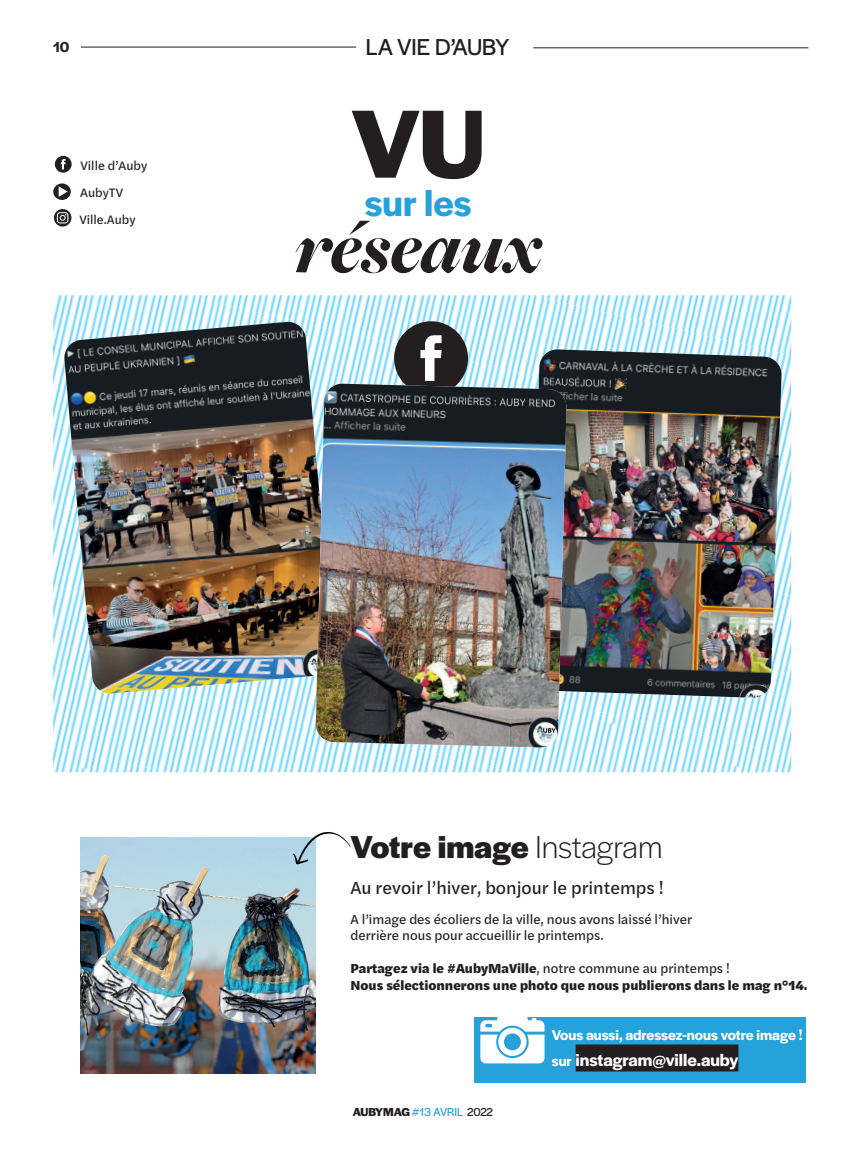
<style>
.page{position:relative;width:851px;height:1149px;background:#fff}
.page>*{position:absolute;margin:0;border:0;box-sizing:border-box;transform-origin:0 0}
.GD_TITRE{font:700 100.65px "Halyard Display";color:#231f20}
.GD_TITRE-2{font:italic 900 75.9px "Freight Big Pro";color:#231f20}
.GD_TITRE-3{font:600 38.7px "Halyard Display";color:#26a2db}
.TITRE_LIGHT{font:700 33px "Halyard Display";color:#231f20}
.t1{font:24px "Halyard Display";letter-spacing:-.005em;color:#231f20}
.TITRE_LIGHT-2{font:18px "Halyard Text";color:#231f20}
.t2{font:600 18px "Halyard Display";color:#fff}
.t3{font:600 15px "Halyard Display";color:#fff}
.t4{font:600 15px "Halyard Display";color:#231f20}
.TEXTE{font:900 13.5px "Halyard Text";color:#231f20}
.TEXTE-2{font:13.5px/16.5px "Halyard Text";color:#231f20}
.TEXTE-3{font:12.75px "Halyard Text";color:#231f20}
.t5{font:12px "Halyard Display";letter-spacing:-.01em;color:#26a2db}
.s1{font-weight:300}
.s2{font-weight:400}
.s3{font-size:15px}
.s4{font-weight:700;color:#231f20}
.s5{color:#231f20}
</style>
<div class="page">
<hr style="left:81px;top:47px;width:275px;height:1px;background:#231f20">
<hr style="left:533px;top:47px;width:275px;height:1px;background:#231f20">
<svg style="left:55px;top:156px;width:17px;height:17px"></svg>
<svg style="left:54px;top:209px;width:17px;height:17px"></svg>
<img style="left:53px;top:183px;width:18px;height:17px">
<div style="left:474px;top:1017px;width:332px;height:65px;background:#26a2db"></div>
<div style="left:575px;top:1044px;width:163px;height:27px;background:#231f20"></div>
<img style="left:80px;top:837px;width:235px;height:235px">
<svg style="left:292px;top:831px;width:59px;height:34px"></svg>
<svg style="left:480px;top:1017px;width:64px;height:46px"></svg>
<img style="left:53px;top:295px;width:738px;height:50px">
<img style="left:53px;top:345px;width:738px;height:80px">
<img style="left:53px;top:585px;width:738px;height:124px">
<img style="left:53px;top:665px;width:262px;height:44px">
<img style="left:53px;top:709px;width:738px;height:63px">
<img style="left:528px;top:349px;width:253px;height:348px">
<svg style="left:394px;top:321px;width:74px;height:62px"></svg>
<img style="left:64px;top:322px;width:270px;height:372px">
<img style="left:315px;top:383px;width:251px;height:364px">
<p class="t4" style="left:53px;top:36px;width:18px">10</p>
<p class="t1" style="left:366px;top:30px;width:145px">LA VIE D’AUBY</p>
<p class="TEXTE-3" style="left:80px;top:156px;width:68px">Ville d’Auby</p>
<p class="TEXTE-3" style="left:80px;top:183px;width:44px">AubyTV</p>
<p class="TEXTE-3" style="left:79px;top:210px;width:58px">Ville.Auby</p>
<p class="GD_TITRE" style="left:351px;top:72px;width:136px">VU</p>
<p class="GD_TITRE-3" style="left:365px;top:176px;width:108px">sur les</p>
<p class="GD_TITRE-2" style="left:295px;top:197px;width:248px">réseaux</p>
<p class="TITRE_LIGHT" style="left:350px;top:823px;width:313px">Votre image <span class="s1">Instagram</span></p>
<p class="TITRE_LIGHT-2" style="left:350px;top:874px;width:315px">Au revoir l’hiver, bonjour le printemps !</p>
<p class="TEXTE-2" style="left:350px;top:909px;width:343px">A l’image des écoliers de la ville, nous avons laissé l’hiver derrière nous pour accueillir le printemps.</p>
<p class="TEXTE" style="left:350px;top:957px;width:381px">Partagez via le #AubyMaVille<span class="s2">, notre commune au printemps !</span></p>
<p class="TEXTE" style="left:350px;top:974px;width:458px">Nous sélectionnerons une photo que nous publierons dans le mag n°14.</p>
<p class="t3" style="left:551px;top:1023px;width:252px">Vous aussi, adressez-nous votre image !</p>
<p class="t2" style="left:551px;top:1046px;width:188px"><span class="s3">sur</span> instagram@ville.auby</p>
<p class="t5" style="left:353px;top:1103px;width:142px"><span class="s4">AUBYMAG</span> #13 AVRIL <span class="s5">2022</span></p>
</div>
